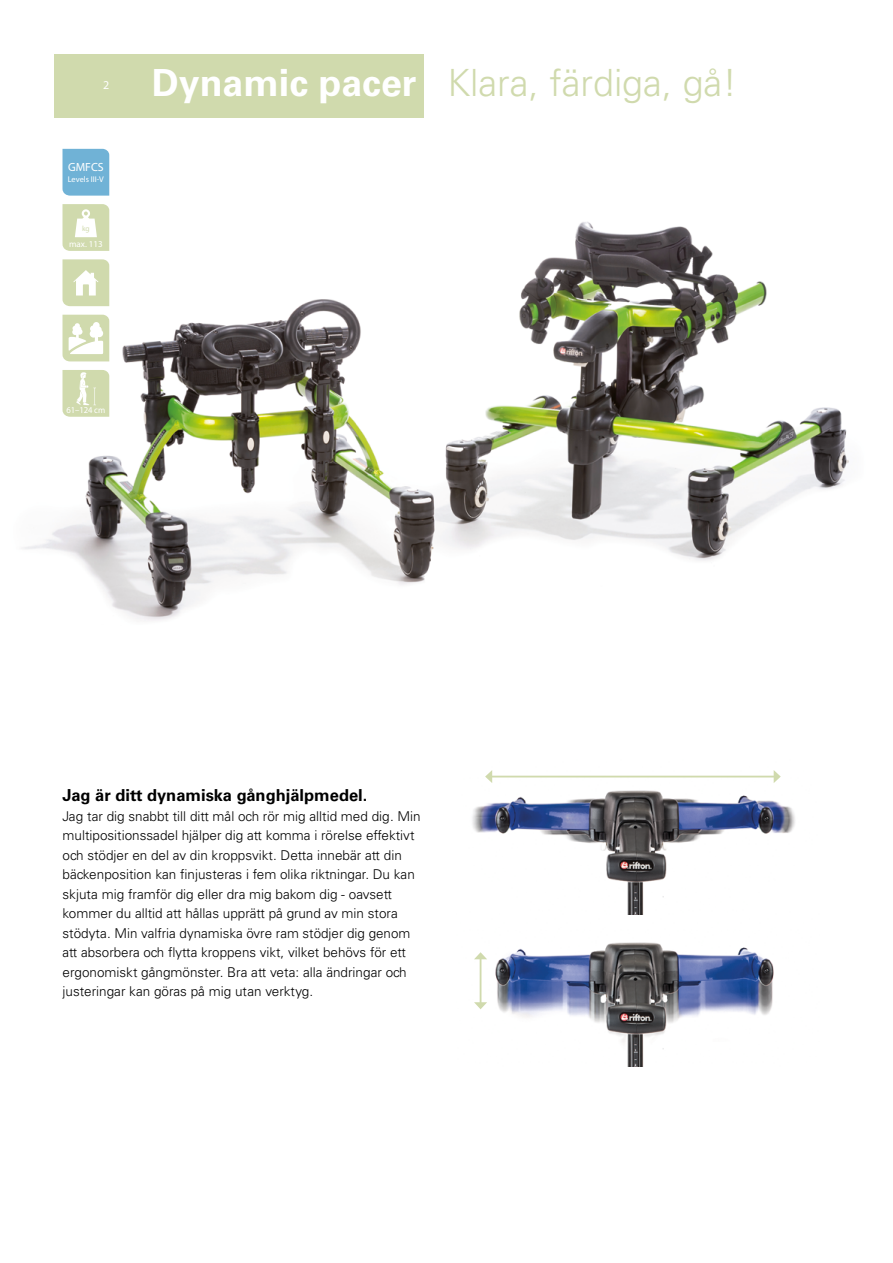
<style>
.page{position:relative;width:893px;height:1263px;background:#fff}
.page>*{position:absolute;margin:0;border:0;box-sizing:border-box;transform-origin:0 0}
.t1{font:300 37.5px "Univers LT Std";color:#d0daad}
.t2{font:700 16.5px "Univers LT Std";color:#000}
.t3{font:300 13.5px/19.5px "Univers LT Std";color:#000}
.t4{font:12px "Myriad Pro";color:#fff}
.t5{font:11.85px "Myriad Pro";color:#fff}
.t6{font:9px "Myriad Pro";letter-spacing:-.005em;color:#fff;scale:.96 1}
.t7{font:9px "Myriad Pro";letter-spacing:-.005em;color:#fff}
.t8{font:8.25px "Myriad Pro";color:#fff}
.t9{font:7.5px "Myriad Pro";color:#d0daad}
.s1{font-weight:700;color:#fff}
</style>
<div class="page">
<div style="left:54px;top:54px;width:370px;height:64px;background:#d0daad"></div>
<img style="left:472px;top:770px;width:323px;height:141px">
<hr style="left:491px;top:776px;width:284px;height:1px;background:#d0daad">
<svg style="left:485px;top:770px;width:7px;height:13px"></svg>
<svg style="left:774px;top:770px;width:7px;height:13px"></svg>
<img style="left:474px;top:911px;width:300px;height:155px">
<hr style="left:480px;top:958px;width:1px;height:45px;background:#d0daad">
<svg style="left:474px;top:952px;width:13px;height:7px"></svg>
<svg style="left:474px;top:1002px;width:13px;height:7px"></svg>
<img style="left:23px;top:148px;width:826px;height:473px">
<p class="t4" style="left:103px;top:77px;width:8px">2</p>
<p class="t5" style="left:68px;top:160px;width:37px">GMFCS</p>
<p class="t8" style="left:68px;top:174px;width:38px">Levels III-V</p>
<p class="t9" style="left:82px;top:223px;width:9px">kg</p>
<p class="t7" style="left:69px;top:238px;width:35px">max. 113</p>
<h1 class="t1" style="left:152px;top:60px;width:587px"><span class="s1">Dynamic pacer</span> Klara, färdiga, gå!</h1>
<p class="t6" style="left:67px;top:404px;width:42px">61–124 cm</p>
<p class="t2" style="left:63px;top:786px;width:306px">Jag är ditt dynamiska gånghjälpmedel.</p>
<p class="t3" style="left:63px;top:806px;width:360px">Jag tar dig snabbt till ditt mål och rör mig alltid med dig. Min multipositionssadel hjälper dig att komma i rörelse effektivt och stödjer en del av din kroppsvikt. Detta innebär att din bäckenposition kan finjusteras i fem olika riktningar. Du kan skjuta mig framför dig eller dra mig bakom dig - oavsett kommer du alltid att hållas upprätt på grund av min stora stödyta. Min valfria dynamiska övre ram stödjer dig genom att absorbera och flytta kroppens vikt, vilket behövs för ett ergonomiskt gångmönster. Bra att veta: alla ändringar och justeringar kan göras på mig utan verktyg.</p>
</div>
